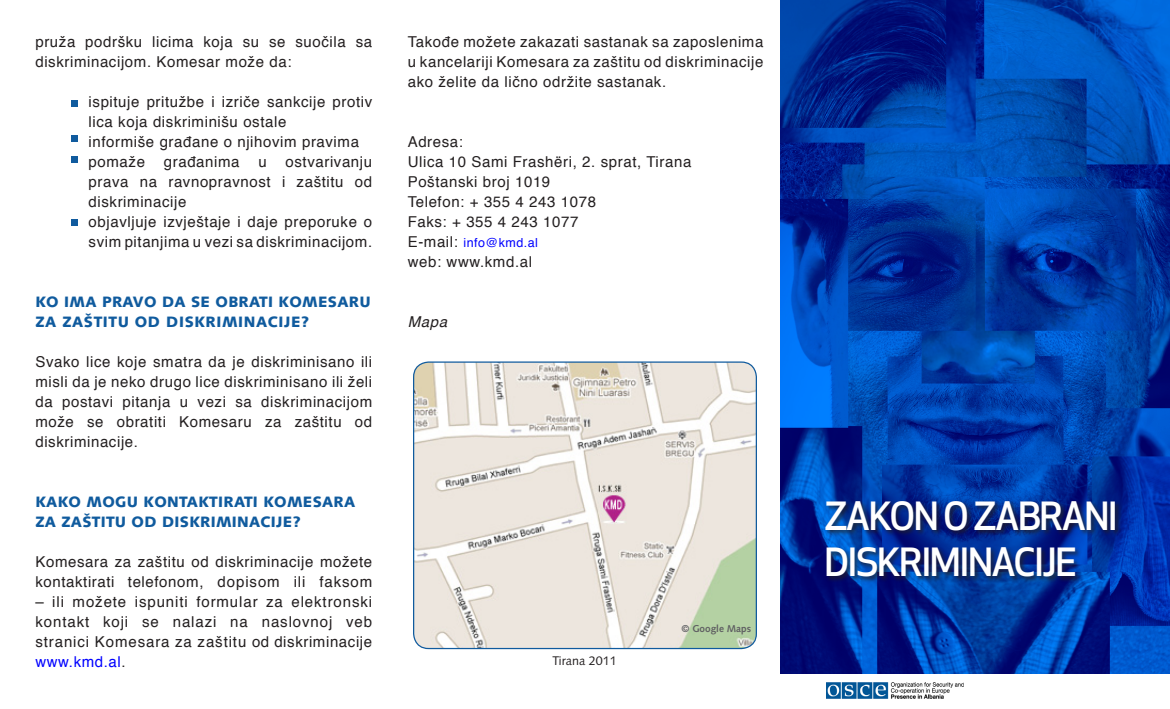
<style>
.page{position:relative;width:1170px;height:709px;background:#fff}
.page>*{position:absolute;margin:0;border:0;box-sizing:border-box;transform-origin:0 0}
.t1{font:500 38px/45.5px "Apex New";letter-spacing:-.04em;color:#fff}
.t2{font:15px/20px "Helvetica";letter-spacing:.04em;color:#231f20}
.t3{font:900 15px/20px "Syntax LT Std";letter-spacing:.02em;color:#105b9e}
.t4{font:italic 15px "Helvetica";color:#231f20}
.t5{font:12.5px "Helvetica";letter-spacing:.04em;color:#00f}
.t6{font:12.5px "Syntax LT Std";color:#231f20}
.t7{font:700 10px "Syntax LT Std";color:#5f5f62}
.s1{color:#00f}
.s2{font-size:15px;color:#231f20}
</style>
<div class="page">
<svg style="left:780px;top:0;width:389px;height:674px;background:#003ca6"></svg>
<div style="left:823px;top:500px;width:298px;height:83px;background:#231f20;opacity:.75"></div>
<div style="left:71px;top:100px;width:6px;height:7px;background:#105b9e"></div>
<div style="left:71px;top:135px;width:6px;height:7px;background:#105b9e"></div>
<svg style="left:71px;top:157px;width:6px;height:6px"></svg>
<div style="left:71px;top:219px;width:6px;height:7px;background:#105b9e"></div>
<img style="left:413px;top:363px;width:343px;height:285px">
<div style="left:413px;top:361px;width:344px;height:288px;border:1px solid #105b9e;border-radius:15px"></div>
<img style="left:826px;top:682px;width:137px;height:17px">
<p class="t2" style="left:35px;top:32px;width:338px">pruža podršku licima koja su se suočila sa diskriminacijom. Komesar može da:</p>
<p class="t2" style="left:89px;top:92px;width:285px">ispituje pritužbe i izriče sankcije protiv lica koja diskriminišu ostale</p>
<p class="t2" style="left:89px;top:132px;width:272px">informiše građane o njihovim pravima</p>
<p class="t2" style="left:89px;top:152px;width:58px">pomaže</p>
<p class="t2" style="left:164px;top:152px;width:77px">građanima</p>
<p class="t2" style="left:258px;top:152px;width:10px">u</p>
<p class="t2" style="left:89px;top:152px;width:285px;text-align:justify;text-indent:197px">ostvarivanju prava na ravnopravnost i zaštitu od diskriminacije</p>
<p class="t2" style="left:89px;top:212px;width:285px">objavljuje izvještaje i daje preporuke o svim pitanjima u vezi sa diskriminacijom.</p>
<p class="t3" style="left:35px;top:292px;width:336px">KO IMA PRAVO DA SE OBRATI KOMESARU<br>ZA ZAŠTITU OD DISKRIMINACIJE?</p>
<p class="t2" style="left:35px;top:352px;width:338px;text-align:justify">Svako lice koje smatra da je diskriminisano ili misli da je neko drugo lice diskriminisano ili želi da postavi pitanja u vezi sa diskriminacijom može se obratiti Komesaru za zaštitu od diskriminacije.</p>
<p class="t3" style="left:35px;top:492px;width:321px">KAKO MOGU KONTAKTIRATI KOMESARA<br>ZA ZAŠTITU OD DISKRIMINACIJE?</p>
<p class="t2" style="left:35px;top:552px;width:338px">Komesara za zaštitu od diskriminacije možete kontaktirati telefonom, dopisom ili faksom</p>
<p class="t2" style="left:35px;top:592px;width:338px;text-align:justify">– ili možete ispuniti formular za elektronski kontakt koji se nalazi na naslovnoj veb stranici Komesara za zaštitu od diskriminacije <span class="s1">www.kmd.al</span>.</p>
<p class="t2" style="left:407px;top:32px;width:357px;text-align:justify">Takođe možete zakazati sastanak sa zaposlenima u kancelariji Komesara za zaštitu od diskriminacije ako želite da lično održite sastanak.</p>
<p class="t2" style="left:407px;top:132px;width:57px">Adresa:</p>
<p class="t2" style="left:407px;top:152px;width:285px">Ulica 10 Sami Frashëri, 2. sprat, Tirana</p>
<p class="t2" style="left:407px;top:172px;width:144px">Poštanski broj 1019</p>
<p class="t2" style="left:407px;top:192px;width:190px">Telefon: + 355 4 243 1078</p>
<p class="t2" style="left:407px;top:212px;width:172px">Faks: + 355 4 243 1077</p>
<p class="t5" style="left:407px;top:233px;width:132px"><span class="s2">E-mail:</span> info@kmd.al</p>
<p class="t2" style="left:407px;top:252px;width:126px">web: www.kmd.al</p>
<p class="t4" style="left:407px;top:310px;width:41px">Mapa</p>
<p class="t6" style="left:552px;top:653px;width:66px">Tirana 2011</p>
<p class="t7" style="left:681px;top:622px;width:71px">© Google Maps</p>
<p class="t1" style="left:824px;top:493px;width:295px">ZAKON O ZABRANI<br>DISKRIMINACIJE</p>
</div>
